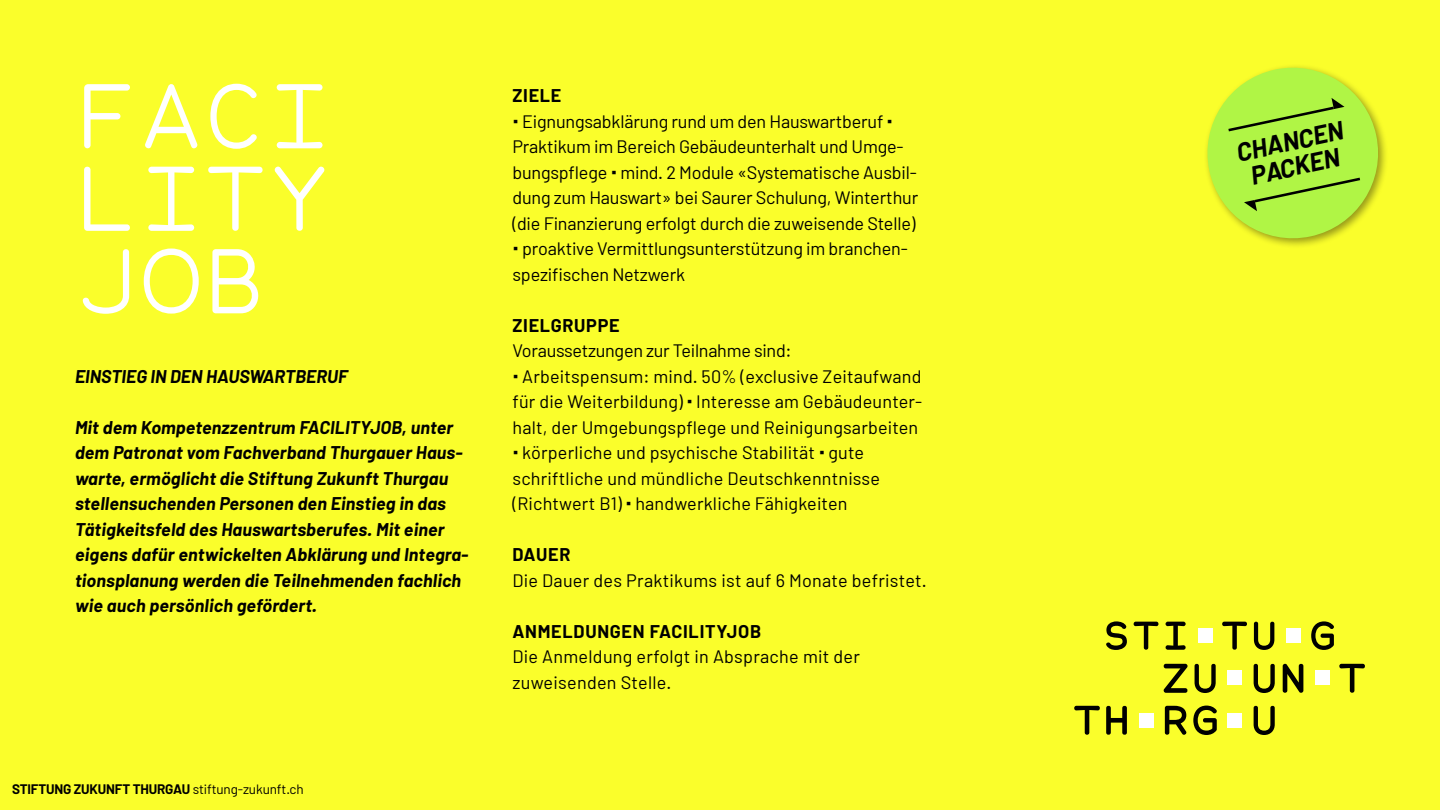
<style>
.page{position:relative;width:1440px;height:810px;background:#fafe2b}
.page>*{position:absolute;margin:0;border:0;box-sizing:border-box;transform-origin:0 0}
.Haupttitel{font:91.65px "Alma Mono";color:#fff}
.t1{font:italic 700 25.35px/25.3px "Barlow";color:#000;text-align:center}
.Lauftext{font:18px/25.5px "Barlow";letter-spacing:-.005em;color:#000}
.Lead{font:italic 700 18px/25.5px "Barlow";letter-spacing:.01em;color:#000}
.Lauftext-2{font:18px "Barlow";letter-spacing:.015em;color:#000}
.Titel{font:700 18px "Barlow";letter-spacing:.04em;color:#000}
.Lauftext-3{font:700 13.5px "Barlow";letter-spacing:-.01em;color:#000}
.s1{font-weight:400}
</style>
<div class="page">
<div style="left:1198px;top:629px;width:14px;height:14px;background:#fff"></div>
<div style="left:1286px;top:629px;width:14px;height:14px;background:#fff"></div>
<div style="left:1228px;top:671px;width:14px;height:14px;background:#fff"></div>
<div style="left:1315px;top:671px;width:15px;height:14px;background:#fff"></div>
<div style="left:1139px;top:713px;width:14px;height:14px;background:#fff"></div>
<div style="left:1227px;top:713px;width:15px;height:14px;background:#fff"></div>
<svg style="left:1106px;top:621px;width:21px;height:29px"></svg>
<svg style="left:1133px;top:622px;width:26px;height:28px"></svg>
<svg style="left:1166px;top:622px;width:20px;height:28px"></svg>
<svg style="left:1222px;top:622px;width:25px;height:28px"></svg>
<svg style="left:1254px;top:621px;width:20px;height:29px"></svg>
<svg style="left:1311px;top:621px;width:23px;height:29px"></svg>
<svg style="left:1163px;top:664px;width:25px;height:29px"></svg>
<svg style="left:1195px;top:663px;width:21px;height:30px"></svg>
<svg style="left:1254px;top:663px;width:21px;height:30px"></svg>
<svg style="left:1283px;top:663px;width:20px;height:30px"></svg>
<svg style="left:1339px;top:664px;width:26px;height:29px"></svg>
<svg style="left:1074px;top:705px;width:53px;height:30px"></svg>
<svg style="left:1165px;top:706px;width:52px;height:29px"></svg>
<svg style="left:1254px;top:705px;width:21px;height:30px"></svg>
<svg style="left:1206px;top:66px;width:180px;height:180px"></svg>
<p class="Haupttitel" style="left:75px;top:57px;width:258px">FACI</p>
<p class="Haupttitel" style="left:75px;top:140px;width:258px">LITY</p>
<p class="Haupttitel" style="left:75px;top:222px;width:194px">JOB</p>
<p class="Lead" style="left:75px;top:363px;width:274px">EINSTIEG IN DEN HAUSWARTBERUF</p>
<p class="Lead" style="left:75px;top:414px;width:389px">Mit dem Kompetenzzentrum FACILITYJOB, unter dem Patronat vom Fachverband Thurgauer Haus&shy;warte, ermöglicht die Stiftung Zukunft Thurgau stellensuchenden Personen den Einstieg in das</p>
<p class="Lead" style="left:75px;top:516px;width:371px">Tätigkeitsfeld des Hauswartsberufes. Mit einer</p>
<p class="Lead" style="left:75px;top:542px;width:395px">eigens dafür entwickelten Abklärung und Integra&shy;tionsplanung werden die Teilnehmenden fachlich wie auch persönlich gefördert.</p>
<p class="Lauftext-3" style="left:12px;top:781px;width:293px">STIFTUNG ZUKUNFT THURGAU <span class="s1">stiftung-zukunft.ch</span></p>
<p class="Titel" style="left:513px;top:84px;width:50px">ZIELE</p>
<p class="Lauftext" style="left:513px;top:108px;width:407px;text-indent:10px">Eignungsabklärung rund um den Hauswartberuf Praktikum im Bereich Gebäudeunterhalt und Umge&shy;bungspflege mind. 2 Module «Systematische Ausbil&shy;dung zum Hauswart» bei Saurer Schulung, Winterthur (die Finanzierung erfolgt durch die zuweisende Stelle)</p>
<p class="Lauftext" style="left:513px;top:235px;width:397px;text-indent:10px">proaktive Vermittlungsunterstützung im branchen&shy;spezifischen Netzwerk</p>
<p class="Titel" style="left:513px;top:314px;width:109px">ZIELGRUPPE</p>
<p class="Lauftext" style="left:513px;top:337px;width:281px">Voraussetzungen zur Teilnahme sind:</p>
<p class="Lauftext" style="left:522px;top:363px;width:401px">Arbeitspensum: mind. 50% (exclusive Zeitaufwand</p>
<p class="Lauftext" style="left:513px;top:388px;width:411px">für die Weiterbildung) Interesse am Gebäudeunter-</p>
<p class="Lauftext" style="left:513px;top:414px;width:407px">halt, der Umgebungspflege und Reinigungsarbeiten</p>
<p class="Lauftext" style="left:522px;top:439px;width:343px">körperliche und psychische Stabilität gute</p>
<p class="Lauftext" style="left:513px;top:465px;width:369px">schriftliche und mündliche Deutschkenntnisse</p>
<p class="Lauftext" style="left:513px;top:490px;width:337px">(Richtwert B1) handwerkliche Fähigkeiten</p>
<p class="Titel" style="left:513px;top:543px;width:60px">DAUER</p>
<p class="Lauftext-2" style="left:513px;top:569px;width:416px">Die Dauer des Praktikums ist auf 6 Monate befristet.</p>
<p class="Titel" style="left:513px;top:620px;width:250px">ANMELDUNGEN FACILITYJOB</p>
<p class="Lauftext-2" style="left:513px;top:645px;width:349px">Die Anmeldung erfolgt in Absprache mit der</p>
<p class="Lauftext-2" style="left:513px;top:671px;width:160px">zuweisenden Stelle.</p>
<h2 class="t1" style="left:1234px;top:140px;width:110px;rotate:-12deg">CHANCEN<br>PACKEN</h2>
</div>
